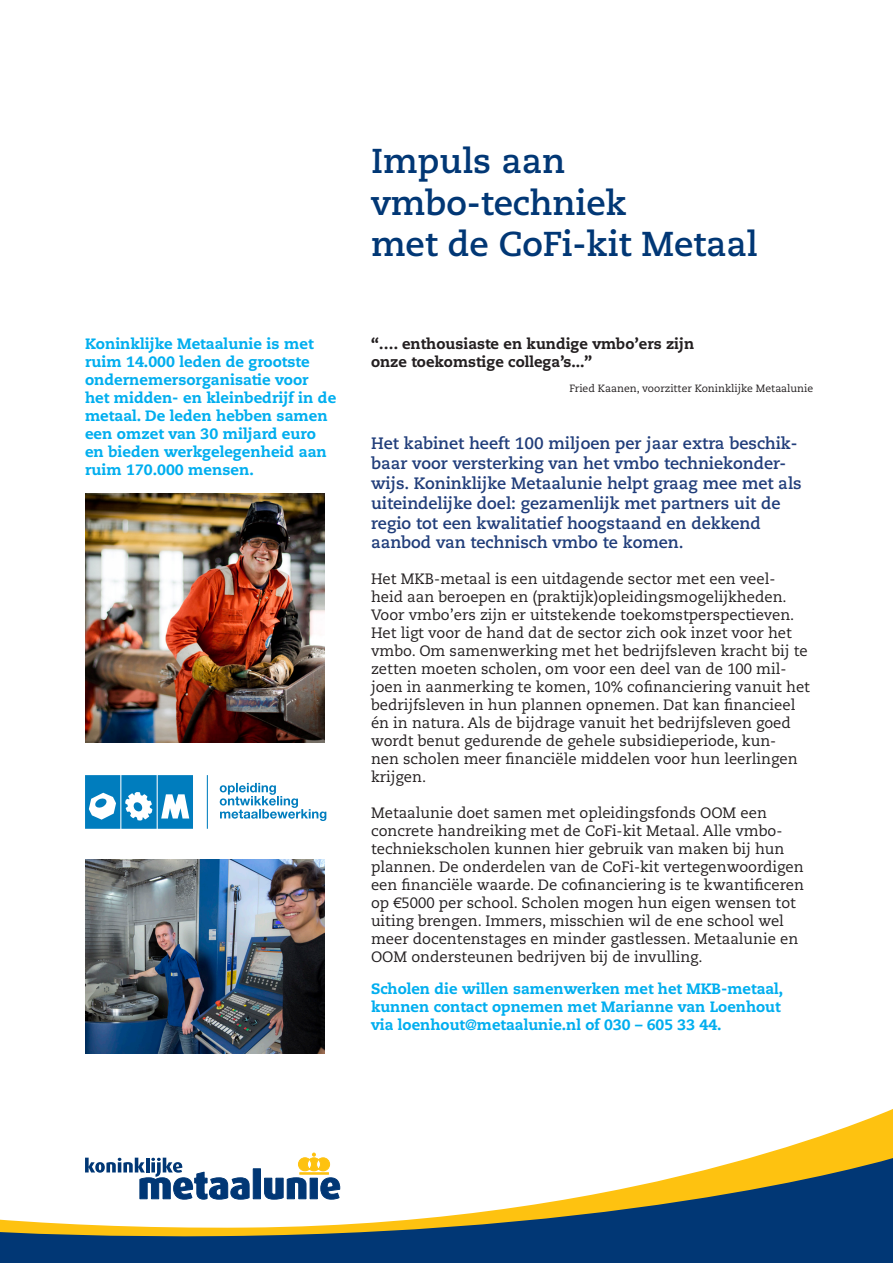
<style>
.page{position:relative;width:893px;height:1263px;background:#fff}
.page>*{position:absolute;margin:0;border:0;box-sizing:border-box;transform-origin:0 0}
.t1{font:700 34.5px/41.4px "Caecilia LT Std";color:#013775}
.BODY{font:700 16.5px/19.8px "Caecilia LT Std";color:#203d7a}
.BODY-2{font:15px/18px "Caecilia LT Std";color:#231f20}
.INLEIDING_blauw{font:800 15px/18px "Caecilia LT Std";color:#00aeef}
.BODY-3{font:800 15px/18px "Caecilia LT Std";color:#00aeef}
.BODY-4{font:800 15px/18px "Caecilia LT Std";color:#231f20}
.BODY-5{font:10.5px "Caecilia LT Std";color:#231f20}
</style>
<div class="page">
<svg style="left:0;top:1011px;width:893px;height:252px"></svg>
<img style="left:85px;top:859px;width:239px;height:194px">
<img style="left:85px;top:493px;width:239px;height:249px">
<svg style="left:85px;top:775px;width:241px;height:54px"></svg>
<p class="INLEIDING_blauw" style="left:85px;top:334px;width:253px">Koninklijke Metaalunie is met ruim 14.000 leden de grootste ondernemersorganisatie voor het midden- en kleinbedrijf in de metaal. De leden hebben samen een omzet van 30 miljard euro en bieden werkgelegenheid aan ruim 170.000 mensen.</p>
<p class="t1" style="left:371px;top:141px;width:388px">Impuls aan vmbo-techniek<br>met de CoFi-kit Metaal</p>
<p class="BODY-4" style="left:371px;top:334px;width:325px">“…. enthousiaste en kundige vmbo’ers zijn onze toekomstige collega’s...”</p>
<p class="BODY-5" style="left:569px;top:382px;width:245px">Fried Kaanen, voorzitter Koninklijke Metaalunie</p>
<p class="BODY" style="left:371px;top:434px;width:432px">Het kabinet heeft 100 miljoen per jaar extra beschik&shy;baar voor versterking van het vmbo techniekonder&shy;wijs. Koninklijke Metaalunie helpt graag mee met als uiteindelijke doel: gezamenlijk met partners uit de regio tot een kwalitatief hoogstaand en dekkend aanbod van technisch vmbo te komen.</p>
<p class="BODY-2" style="left:371px;top:570px;width:440px">Het MKB-metaal is een uitdagende sector met een veel&shy;heid aan beroepen en (praktijk)opleidingsmogelijkheden.<br>Voor vmbo’ers zijn er uitstekende toekomstperspectieven.<br>Het ligt voor de hand dat de sector zich ook inzet voor het vmbo. Om samenwerking met het bedrijfsleven kracht bij te zetten moeten scholen, om voor een deel van de 100 mil&shy;joen in aanmerking te komen, 10% cofinanciering vanuit het bedrijfsleven in hun plannen opnemen. Dat kan financieel én in natura. Als de bijdrage vanuit het bedrijfsleven goed wordt benut gedurende de gehele subsidieperiode, kun-<br>nen scholen meer financiële middelen voor hun leerlingen krijgen.</p>
<p class="BODY-2" style="left:371px;top:804px;width:434px">Metaalunie doet samen met opleidingsfonds OOM een concrete handreiking met de CoFi-kit Metaal. Alle vmbo&shy;techniekscholen kunnen hier gebruik van maken bij hun plannen. De onderdelen van de CoFi-kit vertegenwoordigen een financiële waarde. De cofinanciering is te kwantificeren op €5000 per school. Scholen mogen hun eigen wensen tot uiting brengen. Immers, misschien wil de ene school wel meer docentenstages en minder gastlessen. Metaalunie en OOM ondersteunen bedrijven bij de invulling.</p>
<p class="BODY-3" style="left:371px;top:980px;width:414px">Scholen die willen samenwerken met het MKB-metaal, kunnen contact opnemen met Marianne van Loenhout via loenhout@metaalunie.nl of 030 – 605 33 44.</p>
</div>
